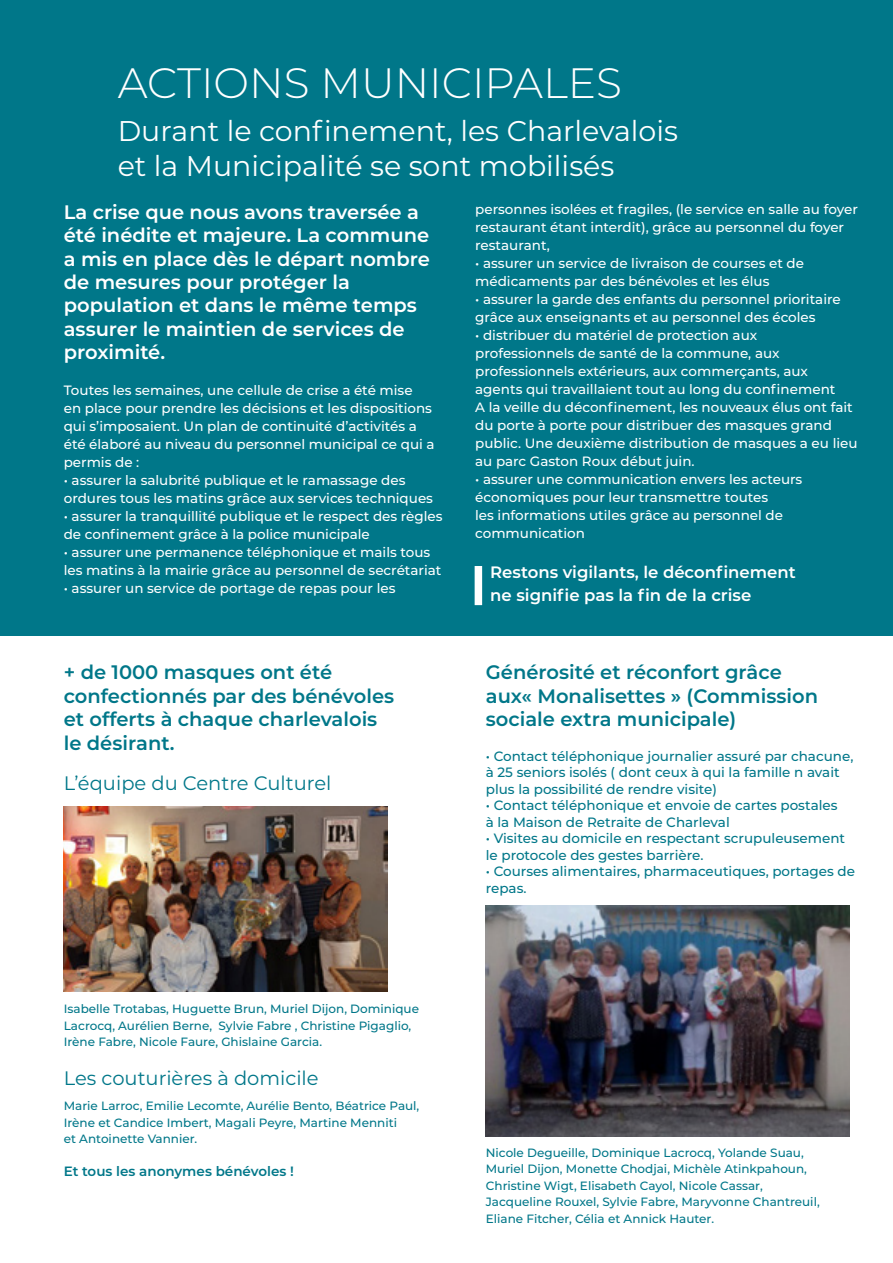
<style>
.page{position:relative;width:893px;height:1263px;background:#fff}
.page>*{position:absolute;margin:0;border:0;box-sizing:border-box;transform-origin:0 0}
.t1{font:300 42.45px "Montserrat";color:#fff}
.t2{font:28.5px/34.2px "Montserrat";color:#fff}
.t3{font:600 19.5px/23.4px "Montserrat";color:#fff}
.t4{font:600 19.5px/23.4px "Montserrat";color:#007789}
.t5{font:19.5px "Montserrat";color:#007789}
.t6{font:600 16.5px/22.5px "Montserrat";color:#fff}
.t7{font:500 13.5px/18px "Montserrat";color:#fff}
.t8{font:500 13.5px/16.5px "Montserrat";color:#007789}
.t9{font:600 13.5px "Montserrat";color:#007789}
.t10{font:500 12px/16.5px "Montserrat";color:#007789}
</style>
<div class="page">
<div style="left:0;top:0;width:893px;height:636px;background:#007789"></div>
<div style="left:475px;top:566px;width:7px;height:39px;background:#fff"></div>
<img style="left:64px;top:806px;width:324px;height:185px">
<img style="left:486px;top:905px;width:364px;height:231px">
<p class="t1" style="left:118px;top:54px;width:506px">ACTIONS MUNICIPALES</p>
<p class="t2" style="left:118px;top:113px;width:562px">Durant le confinement, les Charlevalois et la Municipalité se sont mobilisés</p>
<p class="t3" style="left:64px;top:199px;width:368px">La crise que nous avons traversée a été inédite et majeure. La commune a mis en place dès le départ nombre de mesures pour protéger la population et dans le même temps assurer le maintien de services de proximité.</p>
<p class="t7" style="left:64px;top:381px;width:372px">Toutes les semaines, une cellule de crise a été mise<br>en place pour prendre les décisions et les dispositions qui s’imposaient. Un plan de continuité d’activités a été élaboré au niveau du personnel municipal ce qui a permis de :</p>
<p class="t7" style="left:64px;top:471px;width:371px">• assurer la salubrité publique et le ramassage des ordures tous les matins grâce aux services techniques</p>
<p class="t7" style="left:64px;top:507px;width:380px">• assurer la tranquillité publique et le respect des règles de confinement grâce à la police municipale</p>
<p class="t7" style="left:64px;top:543px;width:379px">• assurer une permanence téléphonique et mails tous les matins à la mairie grâce au personnel de secrétariat</p>
<p class="t7" style="left:64px;top:579px;width:333px">• assurer un service de portage de repas pour les</p>
<p class="t4" style="left:64px;top:660px;width:332px">+ de 1000 masques ont été confectionnés par des bénévoles et offerts à chaque charlevalois le désirant.</p>
<p class="t5" style="left:64px;top:770px;width:269px">L’équipe du Centre Culturel</p>
<p class="t7" style="left:475px;top:200px;width:384px">personnes isolées et fragiles, (le service en salle au foyer restaurant étant interdit), grâce au personnel du foyer restaurant,</p>
<p class="t7" style="left:475px;top:254px;width:330px">• assurer un service de livraison de courses et de médicaments par des bénévoles et les élus</p>
<p class="t7" style="left:475px;top:290px;width:367px">• assurer la garde des enfants du personnel prioritaire grâce aux enseignants et au personnel des écoles</p>
<p class="t7" style="left:475px;top:326px;width:362px">• distribuer du matériel de protection aux professionnels de santé de la commune, aux professionnels extérieurs, aux commerçants, aux agents qui travaillaient tout au long du confinement</p>
<p class="t7" style="left:475px;top:398px;width:384px">A la veille du déconfinement, les nouveaux élus ont fait du porte à porte pour distribuer des masques grand public. Une deuxième distribution de masques a eu lieu au parc Gaston Roux début juin.</p>
<p class="t7" style="left:475px;top:470px;width:329px">• assurer une communication envers les acteurs économiques pour leur transmettre toutes<br>les informations utiles grâce au personnel de communication</p>
<p class="t6" style="left:490px;top:561px;width:307px">Restons vigilants, le déconfinement ne signifie pas la fin de la crise</p>
<p class="t4" style="left:486px;top:660px;width:334px">Générosité et réconfort grâce aux« Monalisettes » (Commission sociale extra municipale)</p>
<p class="t8" style="left:486px;top:747px;width:369px">• Contact téléphonique journalier assuré par chacune, à 25 seniors isolés ( dont ceux à qui la famille n avait plus la possibilité de rendre visite)</p>
<p class="t8" style="left:486px;top:796px;width:353px">• Contact téléphonique et envoie de cartes postales à la Maison de Retraite de Charleval</p>
<p class="t8" style="left:486px;top:829px;width:361px">• Visites au domicile en respectant scrupuleusement le protocole des gestes barrière.</p>
<p class="t8" style="left:486px;top:862px;width:371px">• Courses alimentaires, pharmaceutiques, portages de repas.</p>
<p class="t10" style="left:64px;top:1000px;width:357px">Isabelle Trotabas, Huguette Brun, Muriel Dijon, Dominique<br>Lacrocq, Aurélien Berne, Sylvie Fabre , Christine Pigaglio,<br>Irène Fabre, Nicole Faure, Ghislaine Garcia.</p>
<p class="t5" style="left:64px;top:1065px;width:256px">Les couturières à domicile</p>
<p class="t10" style="left:64px;top:1097px;width:357px">Marie Larroc, Emilie Lecomte, Aurélie Bento, Béatrice Paul,<br>Irène et Candice Imbert, Magali Peyre, Martine Menniti<br>et Antoinette Vannier.</p>
<p class="t9" style="left:64px;top:1162px;width:232px">Et tous les anonymes bénévoles !</p>
<p class="t10" style="left:486px;top:1144px;width:335px">Nicole Degueille, Dominique Lacrocq, Yolande Suau, Muriel Dijon, Monette Chodjai, Michèle Atinkpahoun, Christine Wigt, Elisabeth Cayol, Nicole Cassar, Jacqueline Rouxel, Sylvie Fabre, Maryvonne Chantreuil, Eliane Fitcher, Célia et Annick Hauter.</p>
</div>
